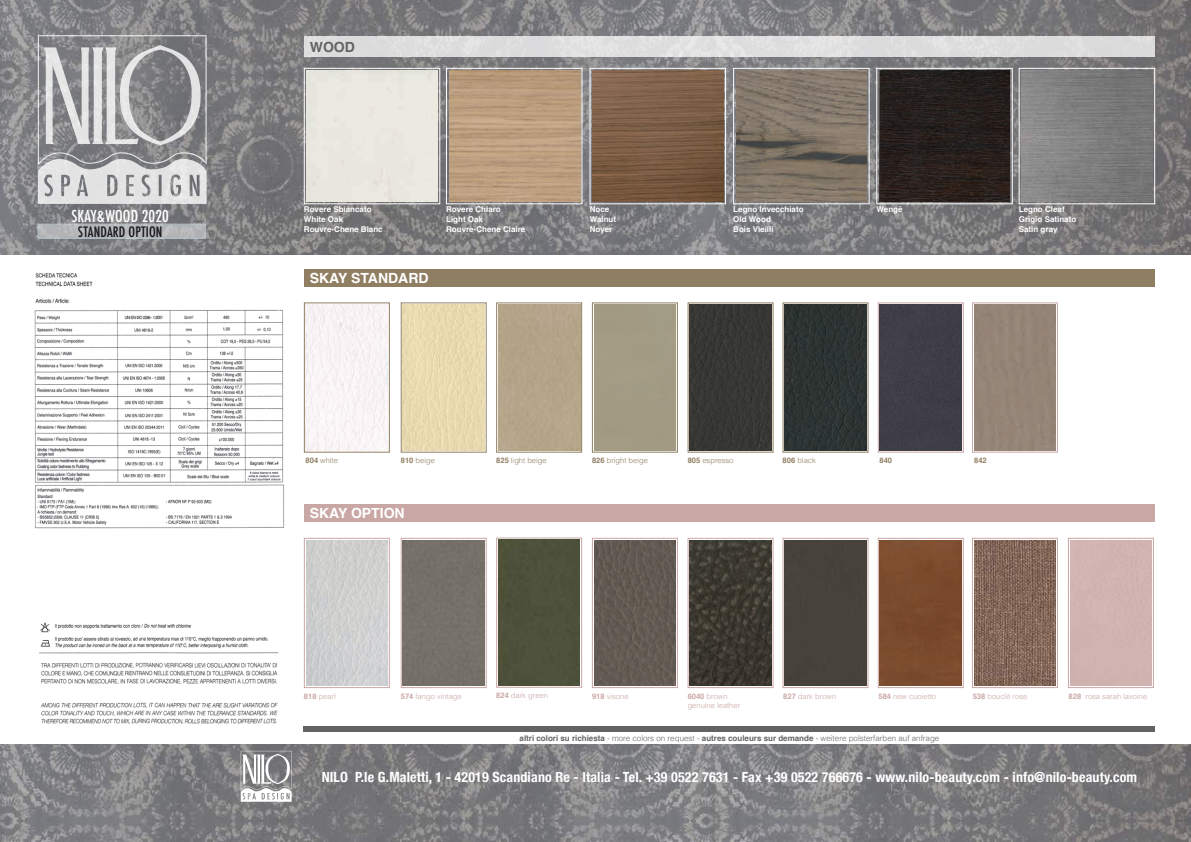
<style>
.page{position:relative;width:1191px;height:842px;background:#fff}
.page>*{position:absolute;margin:0;border:0;box-sizing:border-box;transform-origin:0 0}
.t1{font:500 condensed 16px "Futura";letter-spacing:.01em;color:#fff}
.t2{font:700 condensed 14px "Helvetica Neue";letter-spacing:.01em;color:#fff}
.t3{font:700 14px "Helvetica";color:#fff}
.t4{font:500 condensed 14px "Futura";letter-spacing:.01em;color:#16171c}
.t5{font:700 14px "Helvetica";color:#636366}
.t6{font:700 8px/9.6px "Helvetica";color:#fff}
.t7{font:300 8px "Helvetica";color:#636366}
.t8{font:300 7.6px/9.1px "Helvetica";color:#c9a7a5}
.t9{font:300 7.6px "Helvetica";color:#907e62}
.t10{font:700 7.6px "Helvetica";color:#907e62}
.s1{font-weight:700}
</style>
<div class="page">
<svg style="left:0;top:744px;width:1191px;height:98px;background:#7e7e80"></svg>
<svg style="left:0;top:0;width:1191px;height:255px;background:#7e7e80"></svg>
<div style="left:304px;top:36px;width:851px;height:21px;background:#ddddde"></div>
<img style="left:34px;top:273px;width:250px;height:451px">
<svg style="left:241px;top:751px;width:51px;height:51px"></svg>
<div style="left:38px;top:224px;width:168px;height:15px;background:#b5b6b8;border:1px solid #d6eef9"></div>
<svg style="left:38px;top:35px;width:169px;height:169px;background:#ababad"></svg>
<div style="left:590px;top:68px;width:136px;height:136px;border:1px solid #fff"></div>
<img style="left:593px;top:70px;width:130px;height:132px">
<div style="left:876px;top:68px;width:136px;height:136px;border:1px solid #fff"></div>
<img style="left:879px;top:70px;width:130px;height:132px">
<div style="left:304px;top:68px;width:136px;height:136px;border:1px solid #fff"></div>
<div style="left:307px;top:70px;width:130px;height:131px;background:#ebe9e0"></div>
<div style="left:733px;top:68px;width:136px;height:136px;border:1px solid #fff"></div>
<img style="left:736px;top:70px;width:131px;height:131px">
<div style="left:1018px;top:68px;width:137px;height:136px;border:1px solid #fff"></div>
<img style="left:1021px;top:70px;width:131px;height:131px">
<div style="left:446px;top:68px;width:136px;height:136px;border:1px solid #fff"></div>
<img style="left:449px;top:70px;width:131px;height:131px">
<div style="left:687px;top:538px;width:86px;height:150px;border:1px solid #c9a7a5"></div>
<img style="left:690px;top:540px;width:81px;height:146px">
<div style="left:304px;top:504px;width:851px;height:18px;background:#c9a7a5"></div>
<div style="left:303px;top:726px;width:852px;height:6px;background:#636366"></div>
<div style="left:878px;top:302px;width:85px;height:150px;border:1px solid #c9a7a5"></div>
<div style="left:880px;top:305px;width:81px;height:145px;background:#3f3e47"></div>
<div style="left:972px;top:302px;width:85px;height:150px;border:1px solid #c9a7a5"></div>
<div style="left:304px;top:269px;width:850px;height:18px;background:#907e62"></div>
<div style="left:304px;top:302px;width:86px;height:150px;border:1px solid #907e62"></div>
<div style="left:306px;top:305px;width:82px;height:145px;background:#f8f3f6"></div>
<img style="left:784px;top:305px;width:82px;height:145px">
<div style="left:782px;top:538px;width:86px;height:150px;border:1px solid #c9a7a5"></div>
<div style="left:784px;top:540px;width:82px;height:146px;background:#47433a"></div>
<div style="left:972px;top:538px;width:85px;height:150px;border:1px solid #c9a7a5"></div>
<img style="left:974px;top:540px;width:81px;height:146px">
<div style="left:878px;top:538px;width:85px;height:150px;border:1px solid #c9a7a5"></div>
<div style="left:880px;top:540px;width:81px;height:146px;background:#7b4b2d"></div>
<div style="left:1068px;top:538px;width:85px;height:150px;border:1px solid #c9a7a5"></div>
<div style="left:401px;top:302px;width:85px;height:150px;border:1px solid #907e62"></div>
<img style="left:403px;top:305px;width:81px;height:145px">
<div style="left:496px;top:302px;width:86px;height:150px;border:1px solid #907e62"></div>
<div style="left:401px;top:538px;width:85px;height:150px;border:1px solid #c9a7a5"></div>
<div style="left:403px;top:540px;width:81px;height:146px;background:#757168"></div>
<div style="left:496px;top:538px;width:86px;height:150px;border:1px solid #c9a7a5"></div>
<div style="left:498px;top:540px;width:82px;height:145px;background:#4e513b"></div>
<div style="left:592px;top:302px;width:86px;height:150px;border:1px solid #907e62"></div>
<div style="left:592px;top:538px;width:86px;height:150px;border:1px solid #c9a7a5"></div>
<img style="left:594px;top:540px;width:82px;height:146px">
<div style="left:304px;top:538px;width:86px;height:150px;border:1px solid #c9a7a5"></div>
<img style="left:306px;top:540px;width:81px;height:146px">
<div style="left:689px;top:305px;width:82px;height:145px;background:#373734"></div>
<h1 class="t1" style="left:71px;top:206px;width:99px">SKAY&amp;WOOD 2020</h1>
<h2 class="t4" style="left:78px;top:223px;width:86px">STANDARD OPTION</h2>
<h2 class="t5" style="left:310px;top:36px;width:47px">WOOD</h2>
<p class="t6" style="left:304px;top:205px;width:69px">Rovere Sbiancato</p>
<p class="t6" style="left:876px;top:205px;width:28px">Wengè</p>
<p class="t6" style="left:304px;top:214px;width:80px">White Oak<br>Rouvre-Chene Blanc</p>
<p class="t6" style="left:733px;top:205px;width:72px">Legno Invecchiato<br>Old Wood<br>Bois Vieilli</p>
<p class="t6" style="left:1018px;top:205px;width:59px">Legno Cleaf<br>Grigio Satinato<br>Satin gray</p>
<p class="t6" style="left:446px;top:205px;width:81px">Rovere Chiaro<br>Light Oak<br>Rouvre-Chene Claire</p>
<p class="t6" style="left:590px;top:205px;width:28px">Noce<br>Walnut<br>Noyer</p>
<h2 class="t3" style="left:310px;top:267px;width:120px">SKAY STANDARD</h2>
<p class="t9" style="left:305px;top:454px;width:34px"><span class="s1">804</span> white</p>
<p class="t9" style="left:782px;top:454px;width:35px"><span class="s1">806</span> black</p>
<p class="t9" style="left:401px;top:454px;width:36px"><span class="s1">810</span> beige</p>
<p class="t9" style="left:496px;top:454px;width:52px"><span class="s1">825</span> light beige</p>
<p class="t9" style="left:592px;top:454px;width:57px"><span class="s1">826</span> bright beige</p>
<p class="t9" style="left:687px;top:454px;width:47px"><span class="s1">805</span> espresso</p>
<p class="t10" style="left:879px;top:454px;width:14px">840</p>
<p class="t10" style="left:974px;top:454px;width:14px">842</p>
<h2 class="t3" style="left:310px;top:502px;width:96px">SKAY OPTION</h2>
<p class="t8" style="left:401px;top:691px;width:62px"><span class="s1">574</span> fango vintage</p>
<p class="t8" style="left:496px;top:691px;width:53px"><span class="s1">824</span> dark green</p>
<p class="t8" style="left:304px;top:691px;width:33px"><span class="s1">818</span> pearl</p>
<p class="t8" style="left:592px;top:691px;width:38px"><span class="s1">918</span> visone</p>
<p class="t8" style="left:687px;top:691px;width:54px"><span class="s1">6040</span> brown genuine leather</p>
<p class="t8" style="left:783px;top:691px;width:54px"><span class="s1">827</span> dark brown</p>
<p class="t8" style="left:878px;top:691px;width:59px"><span class="s1">584</span> new cuoietto</p>
<p class="t8" style="left:972px;top:691px;width:56px"><span class="s1">538</span> bouclè rose</p>
<p class="t8" style="left:1068px;top:691px;width:80px"><span class="s1">828</span> rosa sarah lavoine</p>
<p class="t7" style="left:519px;top:731px;width:421px"><span class="s1">altri colori su richiesta</span> - more colors on request - <span class="s1">autres couleurs sur demande</span> - weitere polsterfarben auf anfrage</p>
<h2 class="t2" style="left:322px;top:765px;width:817px">NILO P.le G.Maletti, 1 - 42019 Scandiano Re - Italia - Tel. +39 0522 7631 - Fax +39 0522 766676 - www.nilo-beauty.com - info@nilo-beauty.com</h2>
</div>
